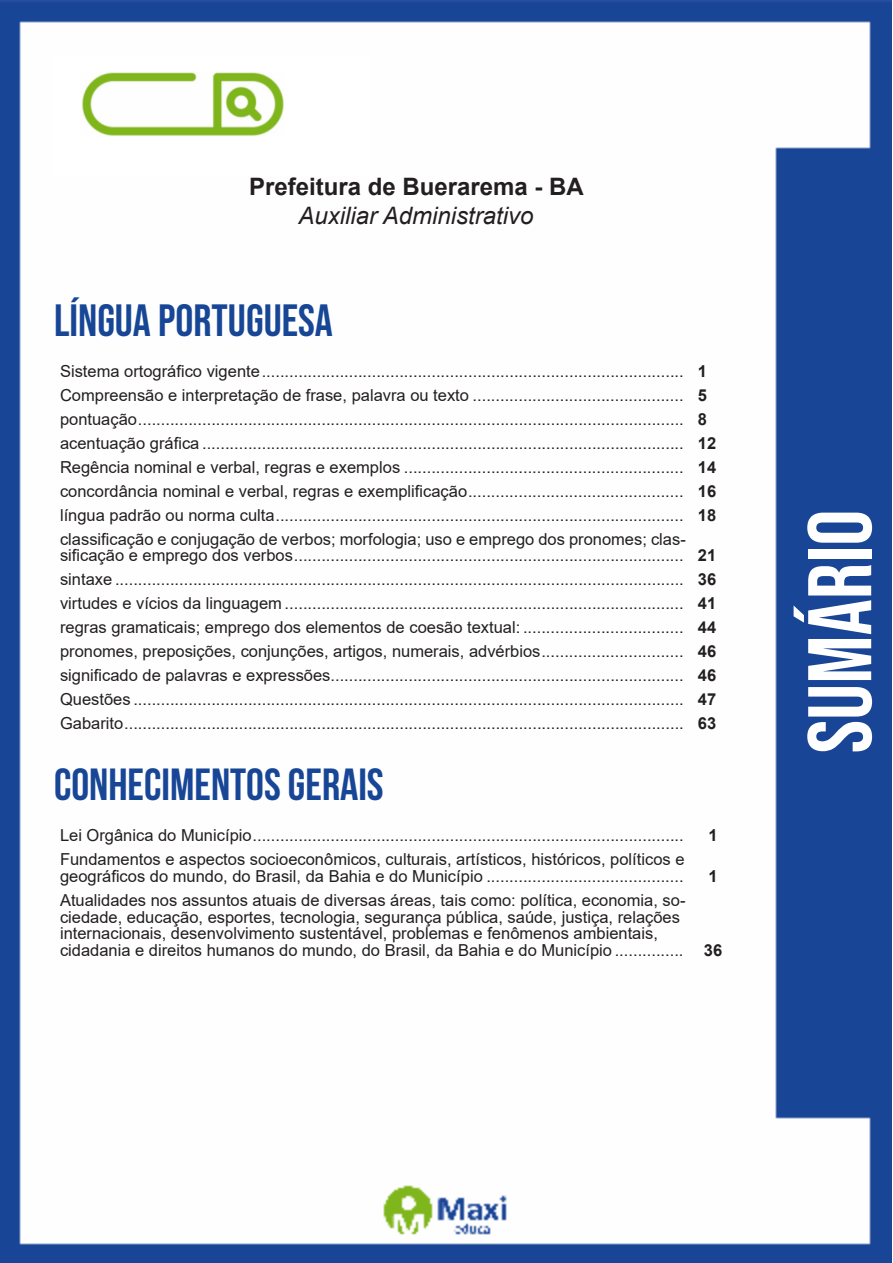
<style>
.page{position:relative;width:893px;height:1263px;background:#fff}
.page>*{position:absolute;margin:0;border:0;box-sizing:border-box;transform-origin:0 0}
.t1{font:90px "Bebas Neue";color:#fff}
.t2{font:700 45px "Bebas Neue";color:#184696}
.t3{font:45px "Bebas Neue";color:#184696}
.t4{font:700 24px "Arial";color:#231f20}
.t5{font:italic 24px "Arial";color:#231f20}
.ALTERNATIVAS{font:16.5px/16.5px "Arial";color:#231f20}
.INDICE{font:700 16.5px "Arial";color:#231f20}
</style>
<div class="page">
<img style="left:0;top:0;width:892px;height:1263px">
<div style="left:53px;top:55px;width:317px;height:121px;background:#fff"></div>
<img style="left:82px;top:72px;width:201px;height:64px">
<p class="t4" style="left:249px;top:170px;width:336px">Prefeitura de Buerarema - BA</p>
<p class="t5" style="left:298px;top:200px;width:237px">Auxiliar Administrativo</p>
<p class="t3" style="left:54px;top:295px;width:280px">LÍNGUA PORTUGUESA</p>
<p class="ALTERNATIVAS" style="left:60px;top:363px;width:625px">Sistema ortográfico vigente............................................................................................</p>
<p class="INDICE" style="left:698px;top:359px;width:11px">1</p>
<p class="ALTERNATIVAS" style="left:60px;top:387px;width:625px">Compreensão e interpretação de frase, palavra ou texto ..............................................</p>
<p class="INDICE" style="left:698px;top:383px;width:11px">5</p>
<p class="ALTERNATIVAS" style="left:60px;top:411px;width:625px">pontuação.......................................................................................................................</p>
<p class="INDICE" style="left:698px;top:407px;width:11px">8</p>
<p class="ALTERNATIVAS" style="left:60px;top:435px;width:625px">acentuação gráfica .........................................................................................................</p>
<p class="INDICE" style="left:698px;top:431px;width:20px">12</p>
<p class="ALTERNATIVAS" style="left:60px;top:459px;width:625px">Regência nominal e verbal, regras e exemplos .............................................................</p>
<p class="INDICE" style="left:698px;top:455px;width:20px">14</p>
<p class="ALTERNATIVAS" style="left:60px;top:483px;width:625px">concordância nominal e verbal, regras e exemplificação...............................................</p>
<p class="INDICE" style="left:698px;top:479px;width:20px">16</p>
<p class="ALTERNATIVAS" style="left:60px;top:507px;width:625px">língua padrão ou norma culta.........................................................................................</p>
<p class="INDICE" style="left:698px;top:503px;width:20px">18</p>
<p class="ALTERNATIVAS" style="left:60px;top:531px;width:627px">classificação e conjugação de verbos; morfologia; uso e emprego dos pronomes; clas&shy;sificação e emprego dos verbos.....................................................................................</p>
<p class="INDICE" style="left:698px;top:544px;width:20px">21</p>
<p class="ALTERNATIVAS" style="left:60px;top:571px;width:625px">sintaxe ............................................................................................................................</p>
<p class="INDICE" style="left:698px;top:568px;width:20px">36</p>
<p class="ALTERNATIVAS" style="left:60px;top:595px;width:625px">virtudes e vícios da linguagem .......................................................................................</p>
<p class="INDICE" style="left:698px;top:592px;width:20px">41</p>
<p class="ALTERNATIVAS" style="left:60px;top:619px;width:625px">regras gramaticais; emprego dos elementos de coesão textual: ...................................</p>
<p class="INDICE" style="left:698px;top:616px;width:20px">44</p>
<p class="ALTERNATIVAS" style="left:60px;top:643px;width:625px">pronomes, preposições, conjunções, artigos, numerais, advérbios...............................</p>
<p class="INDICE" style="left:698px;top:640px;width:20px">46</p>
<p class="ALTERNATIVAS" style="left:60px;top:667px;width:625px">significado de palavras e expressões.............................................................................</p>
<p class="INDICE" style="left:698px;top:664px;width:20px">46</p>
<p class="ALTERNATIVAS" style="left:60px;top:691px;width:625px">Questões ........................................................................................................................</p>
<p class="INDICE" style="left:698px;top:688px;width:20px">47</p>
<p class="ALTERNATIVAS" style="left:60px;top:715px;width:625px">Gabarito..........................................................................................................................</p>
<p class="INDICE" style="left:698px;top:712px;width:20px">63</p>
<p class="t2" style="left:54px;top:760px;width:331px">CONHECIMENTOS GERAIS</p>
<p class="ALTERNATIVAS" style="left:60px;top:827px;width:625px">Lei Orgânica do Município..............................................................................................</p>
<p class="INDICE" style="left:708px;top:824px;width:11px">1</p>
<p class="ALTERNATIVAS" style="left:60px;top:851px;width:626px">Fundamentos e aspectos socioeconômicos, culturais, artísticos, históricos, políticos e geográficos do mundo, do Brasil, da Bahia e do Município ...........................................</p>
<p class="INDICE" style="left:708px;top:864px;width:11px">1</p>
<p class="ALTERNATIVAS" style="left:60px;top:892px;width:627px">Atualidades nos assuntos atuais de diversas áreas, tais como: política, economia, so&shy;ciedade, educação, esportes, tecnologia, segurança pública, saúde, justiça, relações internacionais, desenvolvimento sustentável, problemas e fenômenos ambientais, cidadania e direitos humanos do mundo, do Brasil, da Bahia e do Município ...............</p>
<p class="INDICE" style="left:704px;top:938px;width:20px">36</p>
<h1 class="t1" style="left:789px;top:753px;width:245px;rotate:-90deg">SUMÁRIO</h1>
</div>
